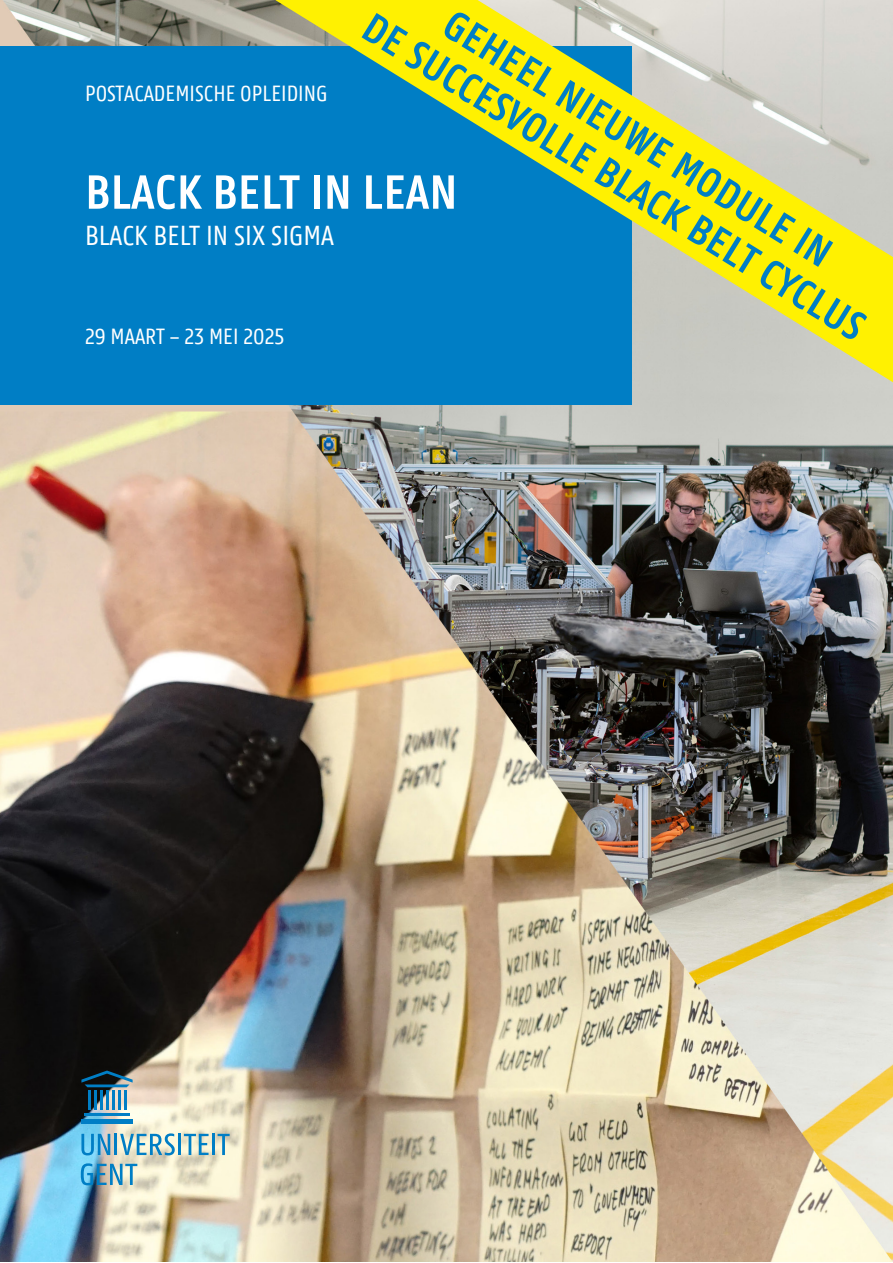
<style>
.page{position:relative;width:893px;height:1263px;background:#fff}
.page>*{position:absolute;margin:0;border:0;box-sizing:border-box;transform-origin:0 0}
.t1{font:600 52.5px "U Gent Panno Text";color:#fff}
.t2{font:600 45px "U Gent Panno Text";color:#007ec5}
.t3{font:30px "U Gent Panno Text";color:#fff}
.t4{font:24px "U Gent Panno Text";color:#fff}
</style>
<div class="page">
<img style="left:0;top:0;width:893px;height:1262px">
<hr style="left:88px;top:1090px;width:2px;height:20px;background:#007ec5">
<hr style="left:94px;top:1090px;width:2px;height:20px;background:#007ec5">
<hr style="left:100px;top:1090px;width:2px;height:20px;background:#007ec5">
<hr style="left:106px;top:1090px;width:2px;height:20px;background:#007ec5">
<hr style="left:112px;top:1090px;width:2px;height:20px;background:#007ec5">
<hr style="left:118px;top:1090px;width:2px;height:20px;background:#007ec5">
<hr style="left:124px;top:1090px;width:2px;height:20px;background:#007ec5">
<hr style="left:81px;top:1119px;width:52px;height:4px;background:#007ec5">
<hr style="left:84px;top:1113px;width:46px;height:3px;background:#007ec5">
<svg style="left:81px;top:1070px;width:52px;height:17px"></svg>
<hr style="left:212px;top:1134px;width:3px;height:21px;background:#007ec5">
<hr style="left:178px;top:1134px;width:3px;height:21px;background:#007ec5">
<hr style="left:115px;top:1134px;width:2px;height:21px;background:#007ec5">
<svg style="left:81px;top:1163px;width:56px;height:22px"></svg>
<svg style="left:218px;top:1134px;width:12px;height:21px"></svg>
<svg style="left:184px;top:1134px;width:25px;height:21px"></svg>
<svg style="left:81px;top:1134px;width:29px;height:21px"></svg>
<svg style="left:120px;top:1133px;width:55px;height:22px"></svg>
<div style="left:0;top:47px;width:631px;height:358px;background:#007ec5"></div>
<svg style="left:275px;top:0;width:618px;height:382px"></svg>
<p class="t2" style="left:462px;top:-3px;width:450px;rotate:32deg">GEHEEL NIEUWE MODULE IN</p>
<p class="t2" style="left:381px;top:0;width:584px;rotate:32deg">DE SUCCESVOLLE BLACK BELT CYCLUS</p>
<p class="t4" style="left:85px;top:79px;width:244px">POSTACADEMISCHE OPLEIDING</p>
<p class="t1" style="left:85px;top:161px;width:374px">BLACK BELT IN LEAN</p>
<p class="t3" style="left:85px;top:217px;width:251px">BLACK BELT IN SIX SIGMA</p>
<p class="t4" style="left:85px;top:322px;width:201px">29 MAART – 23 MEI 2025</p>
</div>
